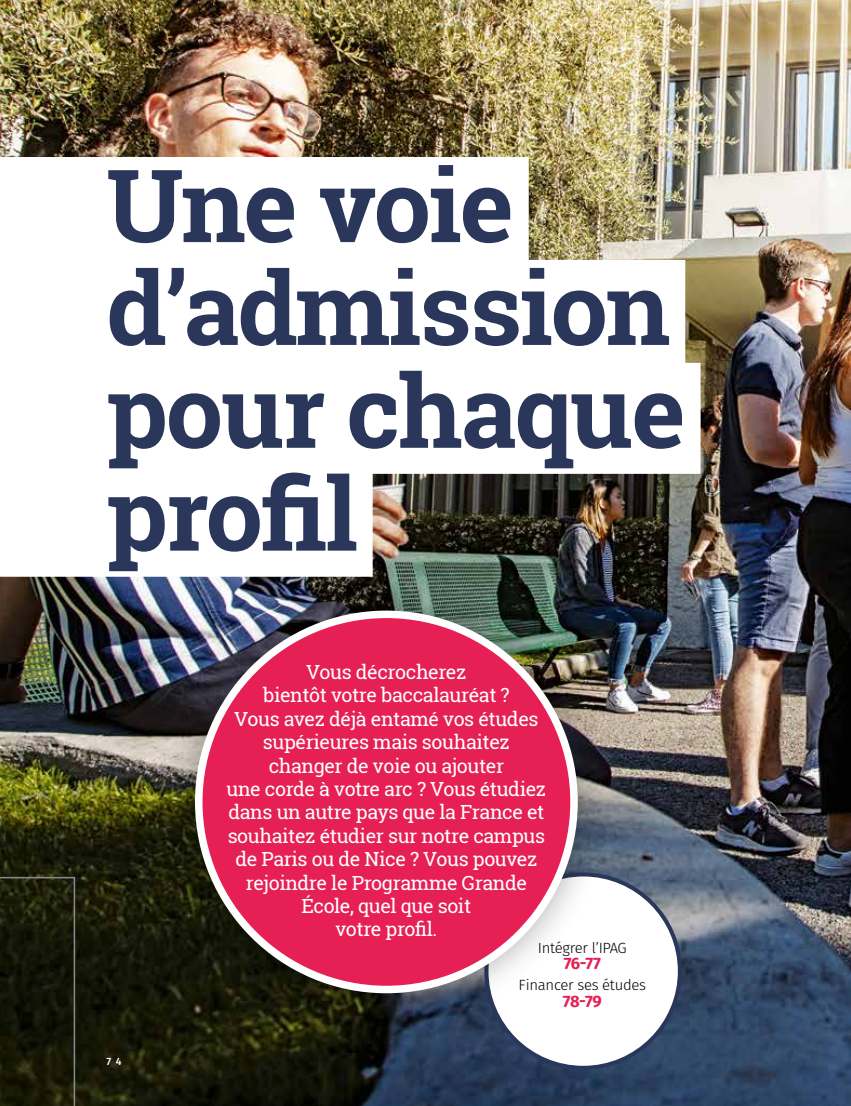
<style>
.page{position:relative;width:851px;height:1106px;background:#fff}
.page>*{position:absolute;margin:0;border:0;box-sizing:border-box;transform-origin:0 0}
.t1{font:700 101.1px/102.8px "Roboto Slab";letter-spacing:-.02em;color:#2b375a}
.t2{font:19.5px/23.4px "Roboto Slab";letter-spacing:-.02em;color:#fff;text-align:center}
.t3{font:700 16.5px "Fira Sans";letter-spacing:-.035em;color:#e62054}
.t4{font:300 14.85px "Fira Sans";letter-spacing:-.02em;color:#000}
.t5{font:500 10.5px "Fira Sans";color:#fff}
</style>
<div class="page">
<img style="left:0;top:0;width:850px;height:1106px">
<div style="left:0;top:157px;width:528px;height:111px;background:#fff"></div>
<div style="left:0;top:260px;width:685px;height:111px;background:#fff"></div>
<div style="left:0;top:363px;width:700px;height:111px;background:#fff"></div>
<div style="left:0;top:466px;width:372px;height:111px;background:#fff"></div>
<div style="left:486px;top:874px;width:193px;height:193px;background:#fff;border-radius:50%"></div>
<div style="left:162px;top:577px;width:449px;height:449px;background:#000;opacity:.33"></div>
<div style="left:199px;top:614px;width:375px;height:375px;background:#e62054;border-radius:50%"></div>
<svg style="left:0;top:876px;width:76px;height:230px;background:#171808"></svg>
<h1 class="t1" style="left:106px;top:153px;width:580px">Une voie d’admission pour chaque profil</h1>
<p class="t5" style="left:106px;top:1053px;width:17px">7 4</p>
<p class="t2" style="left:226px;top:660px;width:321px">Vous décrocherez<br>bientôt votre baccalauréat ?<br>Vous avez déjà entamé vos études supérieures mais souhaitez changer de voie ou ajouter<br>une corde à votre arc ? Vous étudiez dans un autre pays que la France et souhaitez étudier sur notre campus de Paris ou de Nice ? Vous pouvez rejoindre le Programme Grande<br>École, quel que soit<br>votre profil.</p>
<p class="t4" style="left:538px;top:937px;width:90px">Intégrer l’IPAG</p>
<p class="t3" style="left:563px;top:949px;width:38px">76-77</p>
<p class="t4" style="left:518px;top:974px;width:129px">Financer ses études</p>
<p class="t3" style="left:562px;top:987px;width:40px">78-79</p>
</div>
